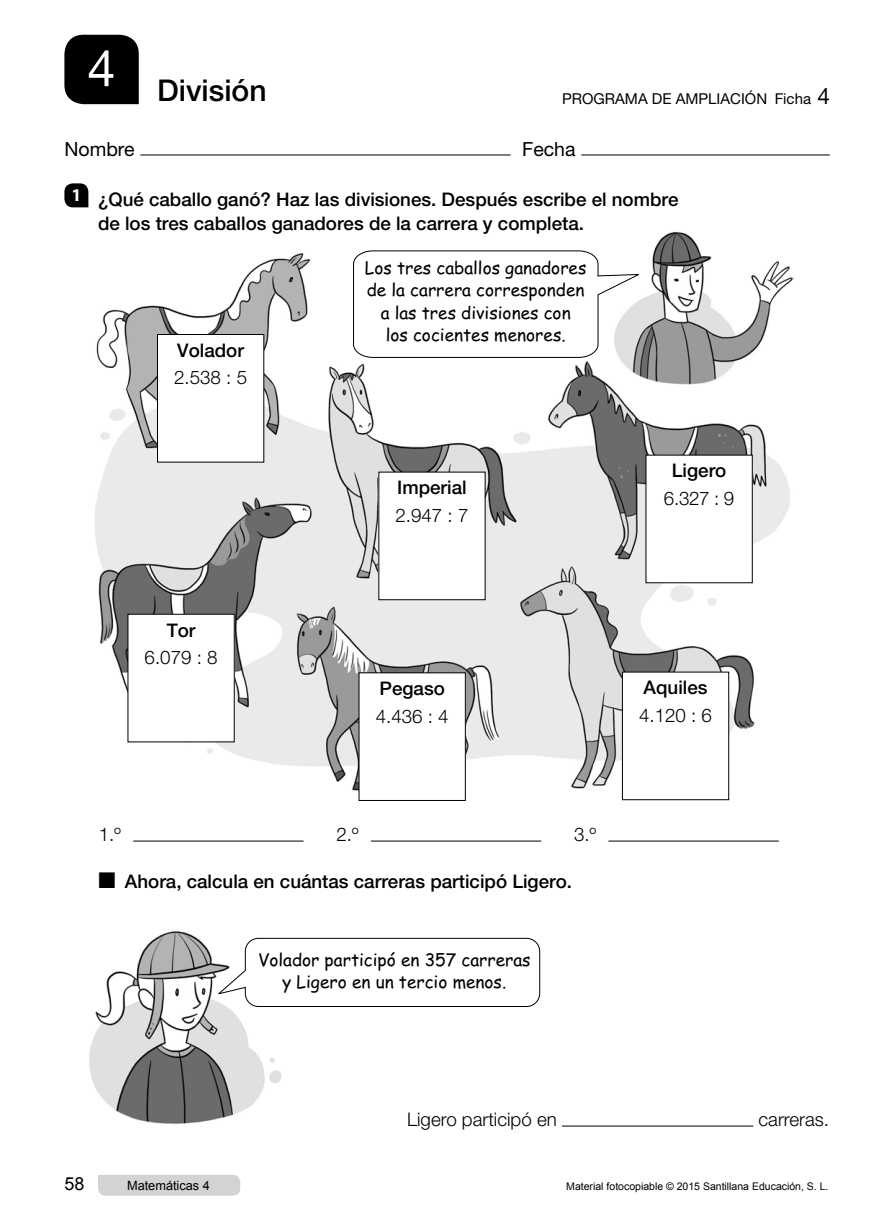
<style>
.page{position:relative;width:893px;height:1221px;background:#fff}
.page>*{position:absolute;margin:0;border:0;box-sizing:border-box;transform-origin:0 0}
.t1{font:500 30px "Helvetica Neue LT Std";color:#000}
.t2{font:19.5px "Helvetica Neue LT Std";color:#000}
.t3{font:500 18.75px/23.2px "Helvetica Neue LT Std";color:#000}
.t4{font:300 18.75px "Helvetica Neue LT Std";color:#000}
.t5{font:18px "Arial";color:#000}
.t6{font:17.25px/22.5px "Comic Sans";color:#000;text-align:center}
.t7{font:15px "Helvetica Neue LT Std";color:#000}
.t8{font:12.75px "Arial";color:#000}
.t9{font:10.5px "Arial";color:#000}
.s1{font-size:22.5px}
</style>
<div class="page">
<div style="left:98px;top:1175px;width:142px;height:20px;background:#d1d3d4"></div>
<hr style="left:140px;top:155px;width:371px;height:1px;background:#000">
<hr style="left:581px;top:155px;width:249px;height:1px;background:#000">
<div style="left:64px;top:35px;width:75px;height:69px;background:#000"></div>
<img style="left:95px;top:231px;width:698px;height:560px">
<svg style="left:64px;top:183px;width:24px;height:24px"></svg>
<img style="left:89px;top:931px;width:193px;height:193px">
<svg style="left:216px;top:937px;width:324px;height:70px"></svg>
<hr style="left:133px;top:840px;width:171px;height:1px;background:#000">
<hr style="left:371px;top:840px;width:170px;height:1px;background:#000">
<hr style="left:608px;top:840px;width:171px;height:1px;background:#000">
<svg style="left:353px;top:250px;width:289px;height:108px"></svg>
<div style="left:157px;top:334px;width:107px;height:128px;background:#fff"></div>
<div style="left:157px;top:334px;width:107px;height:128px;border:1px solid #000"></div>
<div style="left:128px;top:614px;width:106px;height:127px;background:#fff"></div>
<div style="left:128px;top:614px;width:107px;height:128px;border:1px solid #000"></div>
<div style="left:379px;top:472px;width:106px;height:127px;background:#fff"></div>
<div style="left:646px;top:455px;width:106px;height:127px;background:#fff"></div>
<div style="left:359px;top:672px;width:106px;height:128px;background:#fff"></div>
<div style="left:359px;top:672px;width:107px;height:128px;border:1px solid #000"></div>
<div style="left:622px;top:672px;width:107px;height:127px;background:#fff"></div>
<div style="left:622px;top:671px;width:107px;height:129px;border:1px solid #000"></div>
<hr style="left:562px;top:1125px;width:191px;height:1px;background:#000">
<h1 class="t1" style="left:87px;top:72px;width:181px"><sup>4</sup> División</h1>
<p class="t7" style="left:562px;top:90px;width:269px">PROGRAMA DE AMPLIACIÓN Ficha <span class="s1">4</span></p>
<p class="t2" style="left:64px;top:137px;width:72px">Nombre</p>
<p class="t2" style="left:522px;top:137px;width:55px">Fecha</p>
<p class="t3" style="left:98px;top:188px;width:582px;text-indent:-27px"><sup>1</sup> ¿Qué caballo ganó? Haz las divisiones. Después escribe el nombre de los tres caballos ganadores de la carrera y completa.</p>
<p class="t3" style="left:177px;top:338px;width:68px">Volador</p>
<p class="t4" style="left:174px;top:366px;width:74px">2.538 : 5</p>
<p class="t3" style="left:167px;top:618px;width:30px">Tor</p>
<p class="t4" style="left:145px;top:646px;width:74px">6.079 : 8</p>
<p class="t6" style="left:365px;top:255px;width:223px">Los tres caballos ganadores de la carrera corresponden a las tres divisiones con<br>los cocientes menores.</p>
<p class="t3" style="left:397px;top:476px;width:71px">Imperial</p>
<p class="t4" style="left:395px;top:503px;width:74px">2.947 : 7</p>
<p class="t3" style="left:379px;top:676px;width:67px">Pegaso</p>
<p class="t4" style="left:376px;top:704px;width:74px">4.436 : 4</p>
<p class="t4" style="left:99px;top:822px;width:23px">1.º</p>
<p class="t4" style="left:336px;top:822px;width:23px">2.º</p>
<p class="t4" style="left:574px;top:822px;width:23px">3.º</p>
<p class="t3" style="left:98px;top:869px;width:475px">■ Ahora, calcula en cuántas carreras participó Ligero.</p>
<p class="t6" style="left:258px;top:947px;width:274px">Volador participó en 357 carreras y Ligero en un tercio menos.</p>
<p class="t3" style="left:672px;top:459px;width:56px">Ligero</p>
<p class="t4" style="left:664px;top:487px;width:72px">6.327 : 9</p>
<p class="t3" style="left:644px;top:676px;width:65px">Aquiles</p>
<p class="t4" style="left:639px;top:703px;width:74px">4.120 : 6</p>
<p class="t4" style="left:407px;top:1108px;width:151px">Ligero participó en</p>
<p class="t4" style="left:759px;top:1108px;width:72px">carreras.</p>
<p class="t5" style="left:64px;top:1171px;width:22px">58</p>
<p class="t8" style="left:127px;top:1176px;width:84px">Matemáticas 4</p>
<p class="t9" style="left:566px;top:1179px;width:264px">Material fotocopiable © 2015 Santillana Educación, S. L.</p>
</div>
